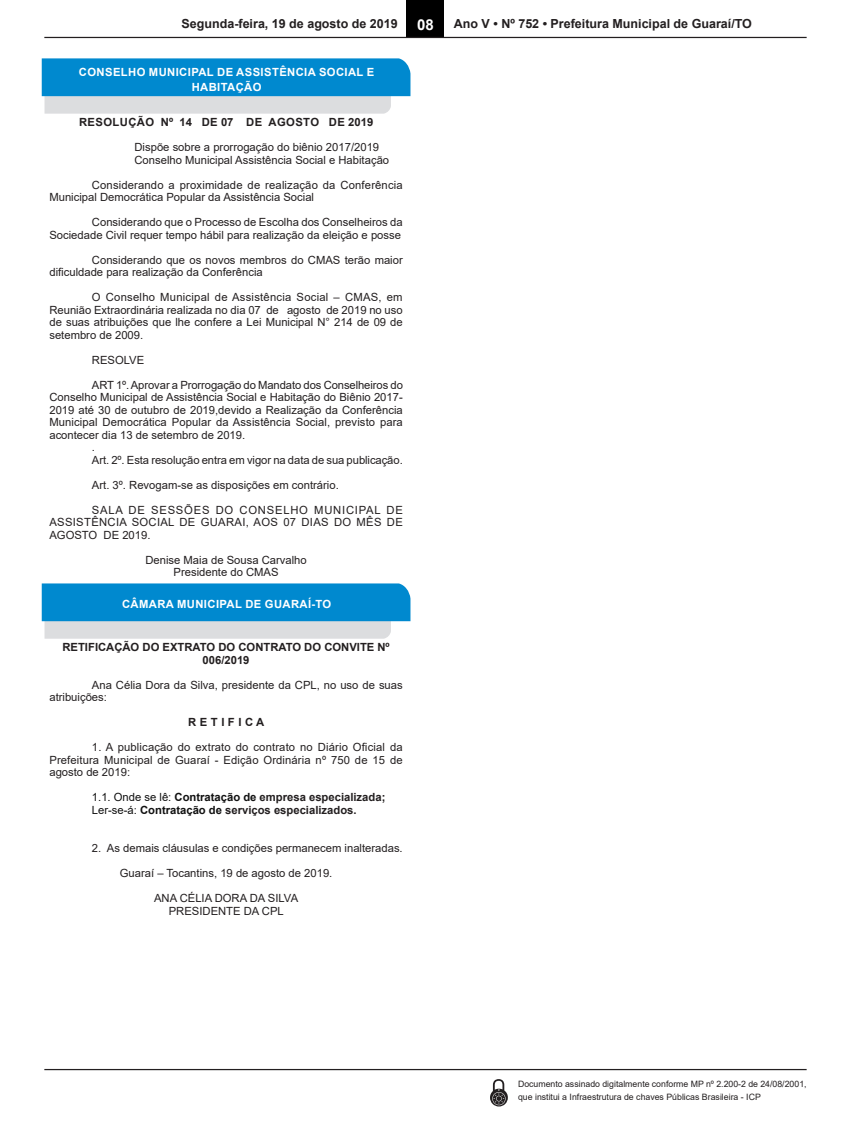
<style>
.page{position:relative;width:851px;height:1134px;background:#fff}
.page>*{position:absolute;margin:0;border:0;box-sizing:border-box;transform-origin:0 0}
.t1{font:700 15px "Arial";color:#fff}
.t2{font:700 12.5px "Arial";color:#231f20}
.CORPO_DE_TEXTO{font:11.25px/12.5px "Arial";color:#231f20;text-align:justify}
.Assinatura{font:11.25px "Arial";color:#231f20}
.CORPO_DE_TEXTO-2{font:700 11.25px "Arial";color:#231f20}
.EMENTA{font:11.25px "Arial";color:#231f20}
.Chancela2{font:700 11.25px/15px "Arial";letter-spacing:.035em;color:#fff;text-align:center}
.SEM_PARAGRAFO{font:700 11.25px/12.5px "Arial";color:#231f20;text-align:center}
.TITULOS{font:700 11.25px "Arial";letter-spacing:.035em;color:#231f20}
.t3{font:8.75px/12.5px "Arial";color:#231f20}
.s1{font-weight:400;color:#111}
.s2{color:#111}
</style>
<div class="page">
<div style="left:406px;top:0;width:38px;height:37px;background:#000"></div>
<hr style="left:44px;top:37px;width:762px;height:1px;background:#231f20">
<svg style="left:42px;top:58px;width:368px;height:56px;background:#49a5d5"></svg>
<svg style="left:42px;top:583px;width:368px;height:56px;background:#49a5d5"></svg>
<hr style="left:44px;top:1069px;width:762px;height:1px;background:#231f20">
<svg style="left:490px;top:1079px;width:17px;height:27px"></svg>
<p class="t2" style="left:181px;top:15px;width:218px">Segunda-feira, 19 de agosto de 2019</p>
<h1 class="t1" style="left:417px;top:14px;width:18px">08</h1>
<p class="t2" style="left:454px;top:15px;width:299px">Ano V • Nº 752 • Prefeitura Municipal de Guaraí/TO</p>
<p class="Chancela2" style="left:79px;top:65px;width:297px">CONSELHO MUNICIPAL DE ASSISTÊNCIA SOCIAL E<br>HABITAÇÃO</p>
<p class="TITULOS" style="left:79px;top:114px;width:295px">RESOLUÇÃO Nº 14 DE 07 DE AGOSTO DE 2019</p>
<p class="EMENTA" style="left:134px;top:139px;width:246px">Dispõe sobre a prorrogação do biênio 2017/2019</p>
<p class="EMENTA" style="left:134px;top:152px;width:256px">Conselho Municipal Assistência Social e Habitação</p>
<p class="CORPO_DE_TEXTO" style="left:49px;top:178px;width:355px;text-indent:43px">Considerando a proximidade de realização da Conferência<br>Municipal Democrática Popular da Assistência Social</p>
<p class="CORPO_DE_TEXTO" style="left:49px;top:216px;width:355px;text-align:right">Considerando que o Processo de Escolha dos Conselheiros da<br>Sociedade Civil requer tempo hábil para realização da eleição e posse</p>
<p class="CORPO_DE_TEXTO" style="left:49px;top:253px;width:355px;text-indent:43px">Considerando que os novos membros do CMAS terão maior dificuldade para realização da Conferência</p>
<p class="CORPO_DE_TEXTO" style="left:49px;top:291px;width:355px;text-indent:43px">O Conselho Municipal de Assistência Social – CMAS, em Reunião Extraordinária realizada no dia 07 de agosto de 2019 no uso de suas atribuições que lhe confere a Lei Municipal N° 214 de 09 de setembro de 2009.</p>
<p class="CORPO_DE_TEXTO" style="left:92px;top:353px;width:54px">RESOLVE</p>
<p class="CORPO_DE_TEXTO" style="left:49px;top:378px;width:355px;text-indent:43px">ART 1º. Aprovar a Prorrogação do Mandato dos Conselheiros do Conselho Municipal de Assistência Social e Habitação do Biênio 2017- 2019 até 30 de outubro de 2019,devido a Realização da Conferência Municipal Democrática Popular da Assistência Social, previsto para acontecer dia 13 de setembro de 2019.</p>
<p class="CORPO_DE_TEXTO" style="left:92px;top:441px;width:5px">.</p>
<p class="CORPO_DE_TEXTO" style="left:92px;top:453px;width:312px">Art. 2º. Esta resolução entra em vigor na data de sua publicação.</p>
<p class="CORPO_DE_TEXTO" style="left:92px;top:478px;width:248px">Art. 3º. Revogam-se as disposições em contrário.</p>
<p class="CORPO_DE_TEXTO" style="left:49px;top:503px;width:355px;text-indent:43px">SALA DE SESSÕES DO CONSELHO MUNICIPAL DE ASSISTÊNCIA SOCIAL DE GUARAI, AOS 07 DIAS DO MÊS DE AGOSTO DE 2019.</p>
<p class="Assinatura" style="left:145px;top:552px;width:163px">Denise Maia de Sousa Carvalho</p>
<p class="Assinatura" style="left:173px;top:564px;width:107px">Presidente do CMAS</p>
<p class="Chancela2" style="left:122px;top:597px;width:211px">CÂMARA MUNICIPAL DE GUARAÍ-TO</p>
<p class="SEM_PARAGRAFO" style="left:62px;top:641px;width:329px">RETIFICAÇÃO DO EXTRATO DO CONTRATO DO CONVITE Nº<br>006/2019</p>
<p class="CORPO_DE_TEXTO" style="left:49px;top:678px;width:355px;text-indent:43px">Ana Célia Dora da Silva, presidente da CPL, no uso de suas atribuições:</p>
<p class="TITULOS" style="left:188px;top:714px;width:78px">R E T I F I C A</p>
<p class="CORPO_DE_TEXTO" style="left:49px;top:741px;width:355px;text-indent:43px">1. A publicação do extrato do contrato no Diário Oficial da Prefeitura Municipal de Guaraí - Edição Ordinária nº 750 de 15 de agosto de 2019:</p>
<p class="CORPO_DE_TEXTO-2" style="left:92px;top:789px;width:295px"><span class="s1">1.1. Onde se lê:</span> <span class="s2">Contratação de</span> empresa especializada;</p>
<p class="CORPO_DE_TEXTO-2" style="left:92px;top:802px;width:266px"><span class="s1">Ler-se-á:</span> <span class="s2">Contratação de</span> serviços especializados.</p>
<p class="CORPO_DE_TEXTO" style="left:92px;top:842px;width:312px">2. As demais cláusulas e condições permanecem inalteradas.</p>
<p class="Assinatura" style="left:120px;top:865px;width:214px">Guaraí – Tocantins, 19 de agosto de 2019.</p>
<p class="Assinatura" style="left:154px;top:890px;width:146px">ANA CÉLIA DORA DA SILVA</p>
<p class="Assinatura" style="left:169px;top:903px;width:117px">PRESIDENTE DA CPL</p>
<p class="t3" style="left:518px;top:1078px;width:290px">Documento assinado digitalmente conforme MP nº 2.200-2 de 24/08/2001, que institui a Infraestrutura de chaves Públicas Brasileira - ICP</p>
</div>
